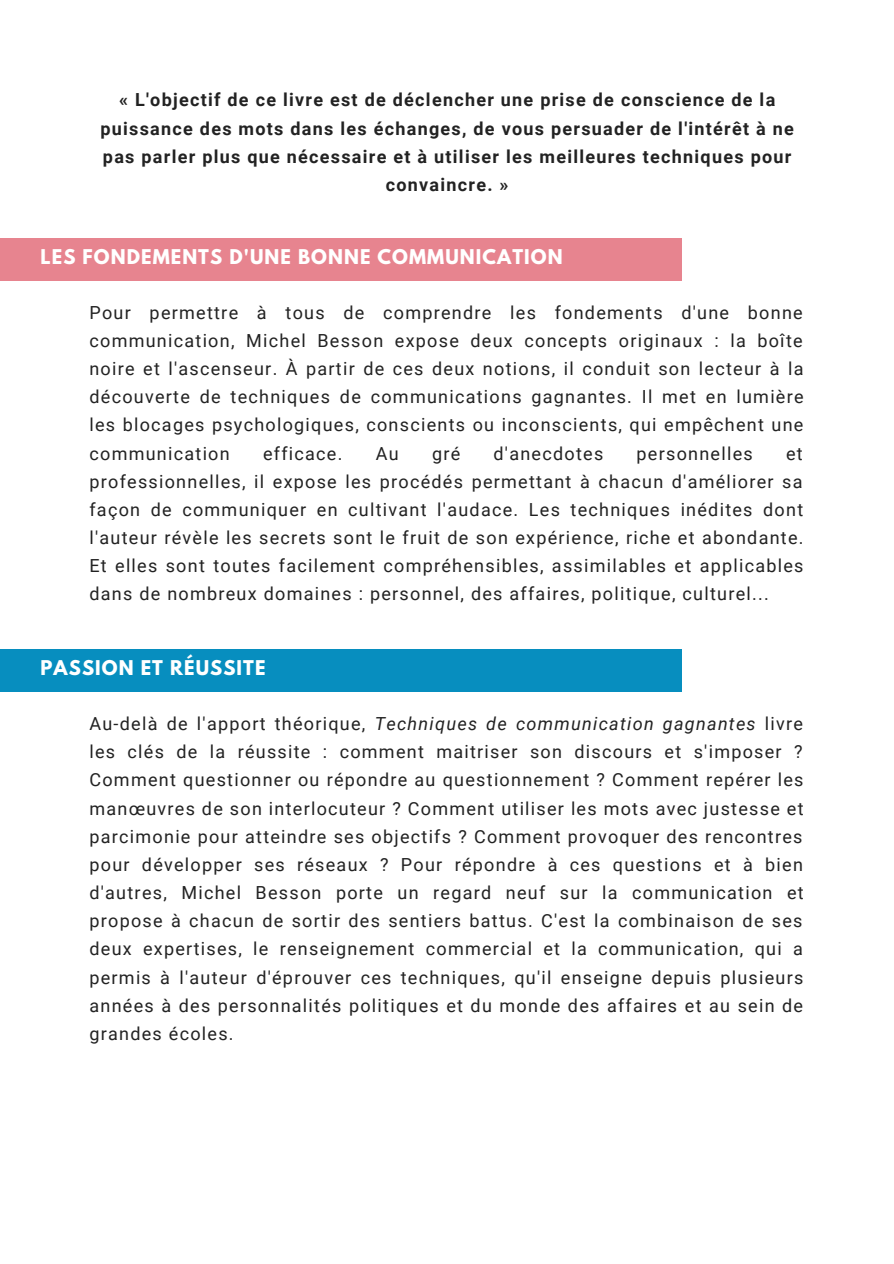
<style>
.page{position:relative;width:894px;height:1264px;background:#fff}
.page>*{position:absolute;margin:0;border:0;box-sizing:border-box;transform-origin:0 0}
.t1{font:18px/28.2px "Roboto";letter-spacing:.07em;color:#222;text-align:justify}
.t2{font:700 18px/28.2px "Roboto";letter-spacing:.07em;color:#222;text-align:center}
.t3{font:700 18px "League Spartan";letter-spacing:.06em;color:#fff}
.s1{font-style:italic}
</style>
<div class="page">
<div style="left:0;top:238px;width:681px;height:42px;background:#e7848f"></div>
<div style="left:0;top:649px;width:681px;height:43px;background:#078ebf"></div>
<p class="t2" style="left:100px;top:86px;width:694px">« L'objectif de ce livre est de déclencher une prise de conscience de la puissance des mots dans les échanges, de vous persuader de l'intérêt à ne pas parler plus que nécessaire et à utiliser les meilleures techniques pour convaincre. »</p>
<p class="t3" style="left:41px;top:248px;width:523px">LES FONDEMENTS D'UNE BONNE COMMUNICATION</p>
<p class="t1" style="left:89px;top:298px;width:715px">Pour permettre à tous de comprendre les fondements d'une bonne communication, Michel Besson expose deux concepts originaux : la boîte noire et l'ascenseur. À partir de ces deux notions, il conduit son lecteur à la découverte de techniques de communications gagnantes. Il met en lumière les blocages psychologiques, conscients ou inconscients, qui empêchent une communication</p>
<p class="t1" style="left:263px;top:439px;width:81px">efficace.</p>
<p class="t1" style="left:375px;top:439px;width:24px">Au</p>
<p class="t1" style="left:432px;top:439px;width:30px">gré</p>
<p class="t1" style="left:493px;top:439px;width:111px">d'anecdotes</p>
<p class="t1" style="left:636px;top:439px;width:118px">personnelles</p>
<p class="t1" style="left:89px;top:439px;width:715px;text-indent:696px">et professionnelles, il expose les procédés permettant à chacun d'améliorer sa façon de communiquer en cultivant l'audace. Les techniques inédites dont l'auteur révèle les secrets sont le fruit de son expérience, riche et abondante.<br>Et elles sont toutes facilement compréhensibles, assimilables et applicables dans de nombreux domaines : personnel, des affaires, politique, culturel...</p>
<p class="t3" style="left:41px;top:659px;width:226px">PASSION ET RÉUSSITE</p>
<p class="t1" style="left:89px;top:709px;width:715px">Au-delà de l'apport théorique, <span class="s1">Techniques de communication gagnantes</span> livre les clés de la réussite : comment maitriser son discours et s'imposer ?<br>Comment questionner ou répondre au questionnement ? Comment repérer les manœuvres de son interlocuteur ? Comment utiliser les mots avec justesse et parcimonie pour atteindre ses objectifs ? Comment provoquer des rencontres pour développer ses réseaux ? Pour répondre à ces questions et à bien d'autres, Michel Besson porte un regard neuf sur la communication et propose à chacun de sortir des sentiers battus. C'est la combinaison de ses deux expertises, le renseignement commercial et la communication, qui a permis à l'auteur d'éprouver ces techniques, qu'il enseigne depuis plusieurs années à des personnalités politiques et du monde des affaires et au sein de grandes écoles.</p>
</div>
